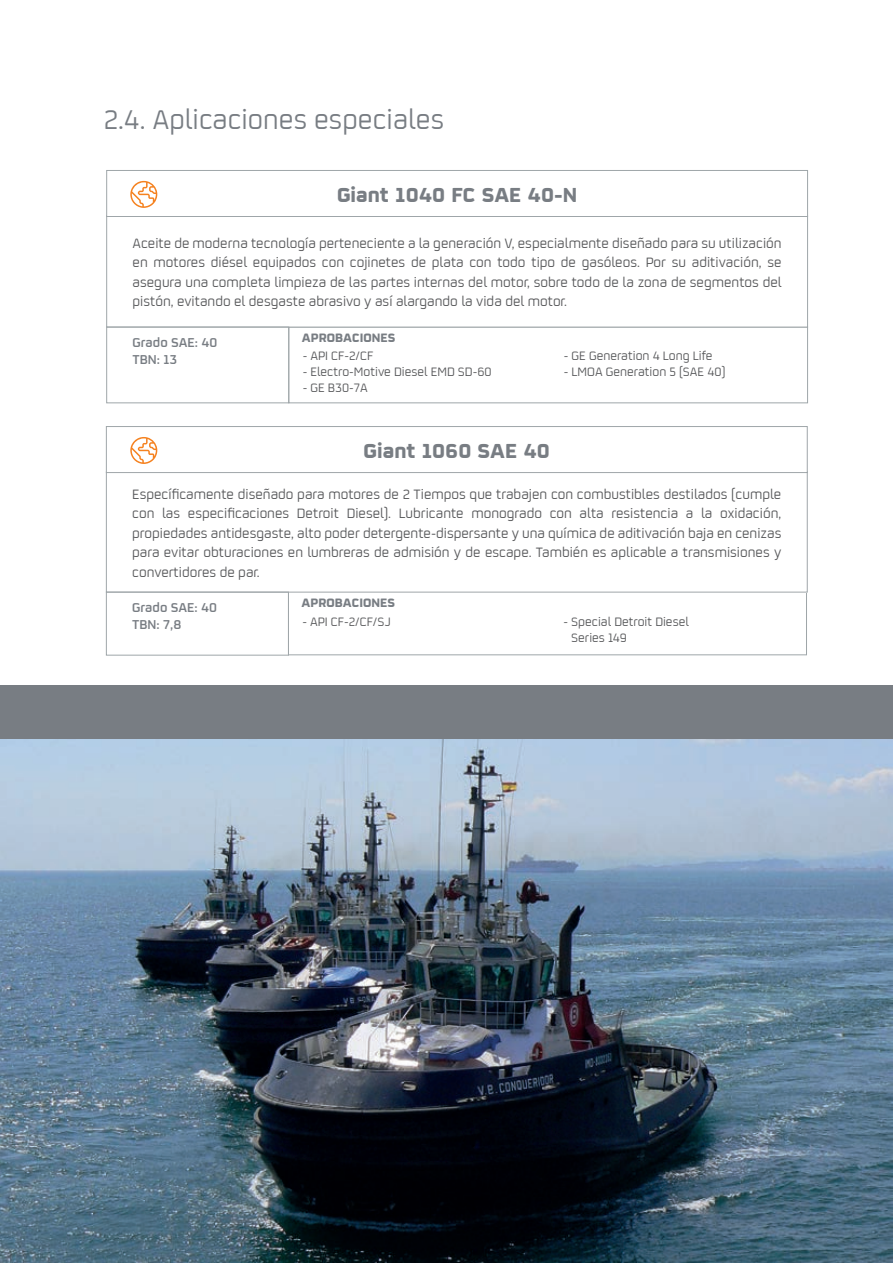
<style>
.page{position:relative;width:893px;height:1263px;background:#fff}
.page>*{position:absolute;margin:0;border:0;box-sizing:border-box;transform-origin:0 0}
.SUBTITULO{font:30px "Repsol";color:#787d83}
.Titulo_CAJA{font:700 22.5px "Repsol";color:#787d83}
.caja_PROD{font:15px/19.5px "Repsol";color:#57585a;text-align:justify}
.t1{font:600 14.25px "Repsol";color:#787d83}
.PASTILLA_OK{font:13.5px/16.2px "Repsol";color:#57585a}
.PASTILLA_OK-2{font:700 13.5px "Repsol";color:#787d83}
</style>
<div class="page">
<div style="left:288px;top:327px;width:520px;height:76px;border:1px solid #9fa6a9"></div>
<div style="left:288px;top:591px;width:519px;height:64px;border:1px solid #9fa6a9"></div>
<div style="left:106px;top:215px;width:702px;height:112px;border:1px solid #9fa6a9"></div>
<div style="left:106px;top:472px;width:702px;height:120px;border:1px solid #9fa6a9"></div>
<div style="left:106px;top:170px;width:702px;height:47px;border:1px solid #9fa6a9"></div>
<div style="left:106px;top:426px;width:702px;height:47px;border:1px solid #9fa6a9"></div>
<div style="left:106px;top:327px;width:183px;height:76px;border:1px solid #9fa6a9"></div>
<div style="left:106px;top:592px;width:183px;height:63px;border:1px solid #9fa6a9"></div>
<svg style="left:130px;top:181px;width:27px;height:27px"></svg>
<svg style="left:130px;top:437px;width:27px;height:27px"></svg>
<img style="left:0;top:738px;width:893px;height:525px">
<div style="left:0;top:685px;width:893px;height:53px;background:#787d83"></div>
<p class="SUBTITULO" style="left:104px;top:99px;width:342px">2.4. Aplicaciones especiales</p>
<p class="Titulo_CAJA" style="left:337px;top:176px;width:242px">Giant 1040 FC SAE 40-N</p>
<p class="caja_PROD" style="left:133px;top:232px;width:651px">Aceite de moderna tecnología perteneciente a la generación V, especialmente diseñado para su utilización en motores diésel equipados con cojinetes de plata con todo tipo de gasóleos. Por su aditivación, se asegura una completa limpieza de las partes internas del motor, sobre todo de la zona de segmentos del pistón, evitando el desgaste abrasivo y así alargando la vida del motor.</p>
<p class="t1" style="left:133px;top:331px;width:86px">Grado SAE: 40</p>
<p class="t1" style="left:133px;top:349px;width:46px">TBN: 13</p>
<p class="PASTILLA_OK-2" style="left:302px;top:327px;width:95px">APROBACIONES</p>
<p class="PASTILLA_OK" style="left:303px;top:347px;width:72px">- API CF-2/CF</p>
<p class="PASTILLA_OK" style="left:303px;top:363px;width:190px">- Electro-Motive Diesel EMD SD-60</p>
<p class="PASTILLA_OK" style="left:303px;top:379px;width:67px">- GE B30-7A</p>
<p class="PASTILLA_OK" style="left:564px;top:347px;width:150px">- GE Generation 4 Long Life</p>
<p class="PASTILLA_OK" style="left:564px;top:363px;width:163px">- LMOA Generation 5 (SAE 40)</p>
<p class="Titulo_CAJA" style="left:364px;top:432px;width:188px">Giant 1060 SAE 40</p>
<p class="caja_PROD" style="left:132px;top:483px;width:651px">Específicamente diseñado para motores de 2 Tiempos que trabajen con combustibles destilados (cumple con las especificaciones Detroit Diesel). Lubricante monogrado con alta resistencia a la oxidación, propiedades antidesgaste, alto poder detergente-dispersante y una química de aditivación baja en cenizas para evitar obturaciones en lumbreras de admisión y de escape. También es aplicable a transmisiones y convertidores de par.</p>
<p class="PASTILLA_OK-2" style="left:302px;top:591px;width:95px">APROBACIONES</p>
<p class="t1" style="left:132px;top:596px;width:86px">Grado SAE: 40</p>
<p class="t1" style="left:132px;top:614px;width:51px">TBN: 7,8</p>
<p class="PASTILLA_OK" style="left:302px;top:612px;width:90px">- API CF-2/CF/SJ</p>
<p class="PASTILLA_OK" style="left:571px;top:612px;width:119px;text-indent:-8px">- Special Detroit Diesel<br>Series 149</p>
</div>
